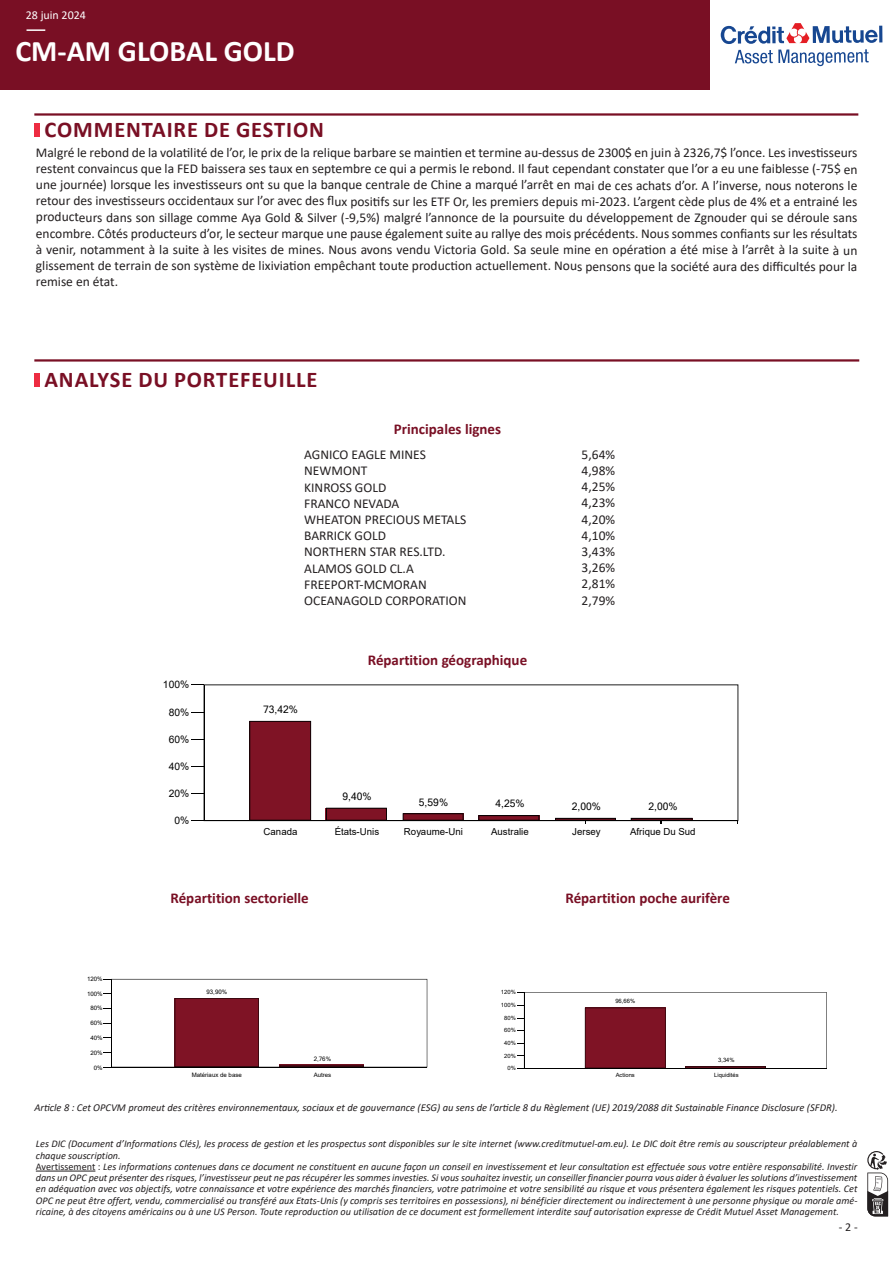
<style>
.page{position:relative;width:893px;height:1263px;background:#fff}
.page>*{position:absolute;margin:0;border:0;box-sizing:border-box;transform-origin:0 0}
.t1{font:30px "Calibri Bold 2";color:#fff}
.t2{font:22.5px "Calibri Bold 2";letter-spacing:.04em;color:#790f24}
.t3{font:15px "Calibri Bold 2";color:#790f24}
.t4{font:13.5px/16.2px "Calibri 3";color:#231f20;text-align:justify}
.t5{font:12px "Calibri 3";color:#fff}
.t6{font:12px "Calibri";color:#231f20}
.t7{font:10.5px "Calibri Italic 2";color:#231f20}
.t8{font:10.2px/11.2px "Calibri Italic 2";color:#231f20}
.t9{font:10.2px "Microsoft Sans Serif";letter-spacing:.005em;color:#000}
.t10{font:10.2px "Arial";letter-spacing:.005em;color:#000}
.t11{font:9.6px "Arial";color:#000}
.t12{font:6px "Arial";color:#000}
.t13{font:6px "Microsoft Sans Serif";color:#000}
.t14{font:5.85px "Arial";letter-spacing:.005em;color:#000}
.t15{font:5.85px "Microsoft Sans Serif";color:#000}
.s1{font-family:"Calibri";font-weight:700}
.s2{font-family:"Calibri"}
.s3{font-family:"Calibri 2"}
.s4{font-family:"Calibri";font-style:italic}
.s5{font-family:"Calibri 3"}
</style>
<div class="page">
<div style="left:0;top:0;width:710px;height:90px;background:#790f24"></div>
<svg style="left:204px;top:684px;width:534px;height:136px"></svg>
<svg style="left:191px;top:820px;width:13px;height:1px"></svg>
<svg style="left:191px;top:793px;width:13px;height:1px"></svg>
<svg style="left:191px;top:766px;width:13px;height:1px"></svg>
<svg style="left:191px;top:739px;width:13px;height:1px"></svg>
<svg style="left:191px;top:712px;width:13px;height:1px"></svg>
<svg style="left:191px;top:684px;width:13px;height:1px"></svg>
<hr style="left:204px;top:685px;width:1px;height:136px;background:#000">
<hr style="left:204px;top:820px;width:534px;height:1px;background:#000">
<svg style="left:27px;top:29px;width:18px;height:2px"></svg>
<hr style="left:34px;top:359px;width:825px;height:3px;background:#790f24">
<div style="left:34px;top:373px;width:6px;height:13px;background:#ed2c41"></div>
<div style="left:34px;top:123px;width:6px;height:13px;background:#ed2c41"></div>
<svg style="left:104px;top:979px;width:323px;height:89px"></svg>
<hr style="left:111px;top:979px;width:1px;height:88px;background:#000">
<hr style="left:111px;top:1067px;width:316px;height:1px;background:#000">
<svg style="left:517px;top:992px;width:310px;height:77px"></svg>
<hr style="left:524px;top:992px;width:1px;height:76px;background:#000">
<hr style="left:524px;top:1068px;width:303px;height:1px;background:#000">
<hr style="left:34px;top:113px;width:824px;height:3px;background:#790f24">
<hr style="left:879px;top:26px;width:3px;height:16px;background:#174791">
<svg style="left:721px;top:23px;width:156px;height:43px"></svg>
<hr style="left:36px;top:1171px;width:59px;height:1px;background:#231f20">
<svg style="left:867px;top:1151px;width:22px;height:66px"></svg>
<p class="t5" style="left:26px;top:10px;width:62px">28 juin 2024</p>
<p class="t1" style="left:15px;top:38px;width:281px">CM<span class="s1">‐</span>AM GLOBAL GOLD</p>
<p class="t2" style="left:45px;top:120px;width:281px">COMMENTAIRE DE GESTION</p>
<p class="t4" style="left:36px;top:145px;width:823px">Malgré le rebond de la vola<span class="s2">ti</span>lité de l’or, le prix de la relique barbare se main<span class="s2">ti</span>en et termine au<span class="s2">‐</span>dessus de 2300$ en juin à 2326,7$ l’once. Les inves<span class="s2">ti</span>sseurs restent convaincus que la FED baissera ses taux en septembre ce qui a permis le rebond. Il faut cependant constater que l’or a eu une faiblesse (<span class="s2">‐</span>75$ en une journée) lorsque les inves<span class="s2">ti</span>sseurs ont su que la banque centrale de Chine a marqué l’arrêt en mai de ces achats d’or. A l’inverse, nous noterons le retour des inves<span class="s2">ti</span>sseurs occidentaux sur l’or avec des <span class="s3">fl</span>ux posi<span class="s2">ti</span>fs sur les ETF Or, les premiers depuis mi<span class="s2">‐</span>2023. L’argent cède plus de 4% et a entrainé les producteurs dans son sillage comme Aya Gold &amp; Silver (<span class="s2">‐</span>9,5%) malgré l’annonce de la poursuite du développement de Zgnouder qui se déroule sans encombre. Côtés producteurs d’or, le secteur marque une pause également suite au rallye des mois précédents. Nous sommes con<span class="s3">fi</span>ants sur les résultats à venir, notamment à la suite à les visites de mines. Nous avons vendu Victoria Gold. Sa seule mine en opéra<span class="s2">ti</span>on a été mise à l’arrêt à la suite à un glissement de terrain de son système de lixivia<span class="s2">ti</span>on empêchant toute produc<span class="s2">ti</span>on actuellement. Nous pensons que la société aura des di<span class="s2">ffi</span>cultés pour la remise en état.</p>
<p class="t2" style="left:44px;top:370px;width:275px">ANALYSE DU PORTEFEUILLE</p>
<p class="t3" style="left:394px;top:422px;width:109px">Principales lignes</p>
<p class="t4" style="left:304px;top:448px;width:123px">AGNICO EAGLE MINES</p>
<p class="t4" style="left:304px;top:464px;width:65px">NEWMONT</p>
<p class="t4" style="left:304px;top:480px;width:84px">KINROSS GOLD</p>
<p class="t4" style="left:304px;top:496px;width:97px">FRANCO NEVADA</p>
<p class="t4" style="left:304px;top:512px;width:164px">WHEATON PRECIOUS METALS</p>
<p class="t4" style="left:304px;top:529px;width:83px">BARRICK GOLD</p>
<p class="t4" style="left:304px;top:545px;width:143px">NORTHERN STAR RES.LTD.</p>
<p class="t4" style="left:304px;top:561px;width:111px">ALAMOS GOLD CL.A</p>
<p class="t4" style="left:304px;top:577px;width:124px">FREEPORT<span class="s2">‐</span>MCMORAN</p>
<p class="t4" style="left:304px;top:593px;width:164px">OCEANAGOLD CORPORATION</p>
<p class="t10" style="left:163px;top:679px;width:28px">100%</p>
<p class="t10" style="left:169px;top:706px;width:22px">80%</p>
<p class="t10" style="left:169px;top:733px;width:22px">60%</p>
<p class="t10" style="left:169px;top:760px;width:22px">40%</p>
<p class="t9" style="left:263px;top:704px;width:37px">73,42%</p>
<p class="t3" style="left:368px;top:653px;width:161px">Répartition géographique</p>
<p class="t4" style="left:582px;top:447px;width:35px">5,64%</p>
<p class="t4" style="left:582px;top:464px;width:35px">4,98%</p>
<p class="t4" style="left:582px;top:480px;width:35px">4,25%</p>
<p class="t4" style="left:582px;top:496px;width:35px">4,23%</p>
<p class="t4" style="left:582px;top:512px;width:35px">4,20%</p>
<p class="t4" style="left:582px;top:528px;width:35px">4,10%</p>
<p class="t4" style="left:582px;top:545px;width:35px">3,43%</p>
<p class="t4" style="left:582px;top:561px;width:35px">3,26%</p>
<p class="t4" style="left:582px;top:577px;width:35px">2,81%</p>
<p class="t4" style="left:582px;top:593px;width:35px">2,79%</p>
<p class="t10" style="left:169px;top:788px;width:22px">20%</p>
<p class="t10" style="left:174px;top:815px;width:16px">0%</p>
<p class="t9" style="left:342px;top:791px;width:31px">9,40%</p>
<p class="t9" style="left:419px;top:796px;width:31px">5,59%</p>
<p class="t9" style="left:495px;top:798px;width:31px">4,25%</p>
<p class="t9" style="left:572px;top:801px;width:31px">2,00%</p>
<p class="t9" style="left:648px;top:801px;width:31px">2,00%</p>
<p class="t11" style="left:264px;top:827px;width:35px">Canada</p>
<p class="t11" style="left:335px;top:827px;width:46px">États-Unis</p>
<p class="t11" style="left:404px;top:827px;width:60px">Royaume-Uni</p>
<p class="t11" style="left:491px;top:827px;width:39px">Australie</p>
<p class="t11" style="left:572px;top:827px;width:30px">Jersey</p>
<p class="t11" style="left:630px;top:827px;width:67px">Afrique Du Sud</p>
<p class="t3" style="left:171px;top:892px;width:140px">Répartition sectorielle</p>
<p class="t3" style="left:565px;top:892px;width:166px">Répartition poche aurifère</p>
<p class="t12" style="left:87px;top:975px;width:17px">120%</p>
<p class="t12" style="left:87px;top:990px;width:17px">100%</p>
<p class="t13" style="left:207px;top:988px;width:22px">93,90%</p>
<p class="t14" style="left:501px;top:989px;width:16px">120%</p>
<p class="t12" style="left:90px;top:1005px;width:14px">80%</p>
<p class="t14" style="left:501px;top:1002px;width:16px">100%</p>
<p class="t15" style="left:615px;top:997px;width:21px">96,66%</p>
<p class="t12" style="left:90px;top:1020px;width:14px">60%</p>
<p class="t14" style="left:504px;top:1014px;width:13px">80%</p>
<p class="t14" style="left:504px;top:1027px;width:13px">60%</p>
<p class="t12" style="left:90px;top:1035px;width:14px">40%</p>
<p class="t14" style="left:504px;top:1040px;width:13px">40%</p>
<p class="t12" style="left:90px;top:1049px;width:14px">20%</p>
<p class="t13" style="left:314px;top:1056px;width:19px">2,76%</p>
<p class="t14" style="left:504px;top:1052px;width:13px">20%</p>
<p class="t15" style="left:718px;top:1056px;width:18px">3,34%</p>
<p class="t12" style="left:94px;top:1064px;width:10px">0%</p>
<p class="t12" style="left:192px;top:1071px;width:52px">Matériaux de base</p>
<p class="t12" style="left:314px;top:1071px;width:19px">Autres</p>
<p class="t14" style="left:507px;top:1065px;width:10px">0%</p>
<p class="t14" style="left:616px;top:1071px;width:21px">Actions</p>
<p class="t14" style="left:714px;top:1071px;width:26px">Liquidités</p>
<p class="t7" style="left:34px;top:1103px;width:805px">Ar<span class="s4">ti</span>cle 8 : Cet OPCVM promeut des critères environnementaux, sociaux et de gouvernance (ESG) au sens de l’ar<span class="s4">ti</span>cle 8 du Règlement (UE) 2019/2088 dit Sustainable Finance Disclosure (SFDR).</p>
<p class="t8" style="left:36px;top:1139px;width:823px">Les DIC (Document d’Informations Clés), les process de gestion et les prospectus sont disponibles sur le site internet (www.creditmutuel<span class="s4">‐</span>am.eu). Le DIC doit être remis au souscripteur préalablement à chaque souscription.<br><span class="s5">Avertissement :</span> Les informations contenues dans ce document ne constituent en aucune façon un conseil en investissement et leur consultation est effectuée sous votre entière responsabilité. Investir dans un OPC peut présenter des risques, l’investisseur peut ne pas récupérer les sommes investies. Si vous souhaitez investir, un conseiller financier pourra vous aider à évaluer les solutions d’investissement en adéquation avec vos objectifs, votre connaissance et votre expérience des marchés financiers, votre patrimoine et votre sensibilité au risque et vous présentera également les risques potentiels. Cet OPC ne peut être offert, vendu, commercialisé ou transféré aux Etats<span class="s4">‐</span>Unis (y compris ses territoires en possessions), ni bénéficier directement ou indirectement à une personne physique ou morale amé<span class="s4">‐ </span>ricaine, à des citoyens américains ou à une US Person. Toute reproduction ou utilisation de ce document est formellement interdite sauf autorisation expresse de Crédit Mutuel Asset Management.</p>
<p class="t6" style="left:839px;top:1222px;width:20px">‐<span class="s5">2</span>‐</p>
</div>
